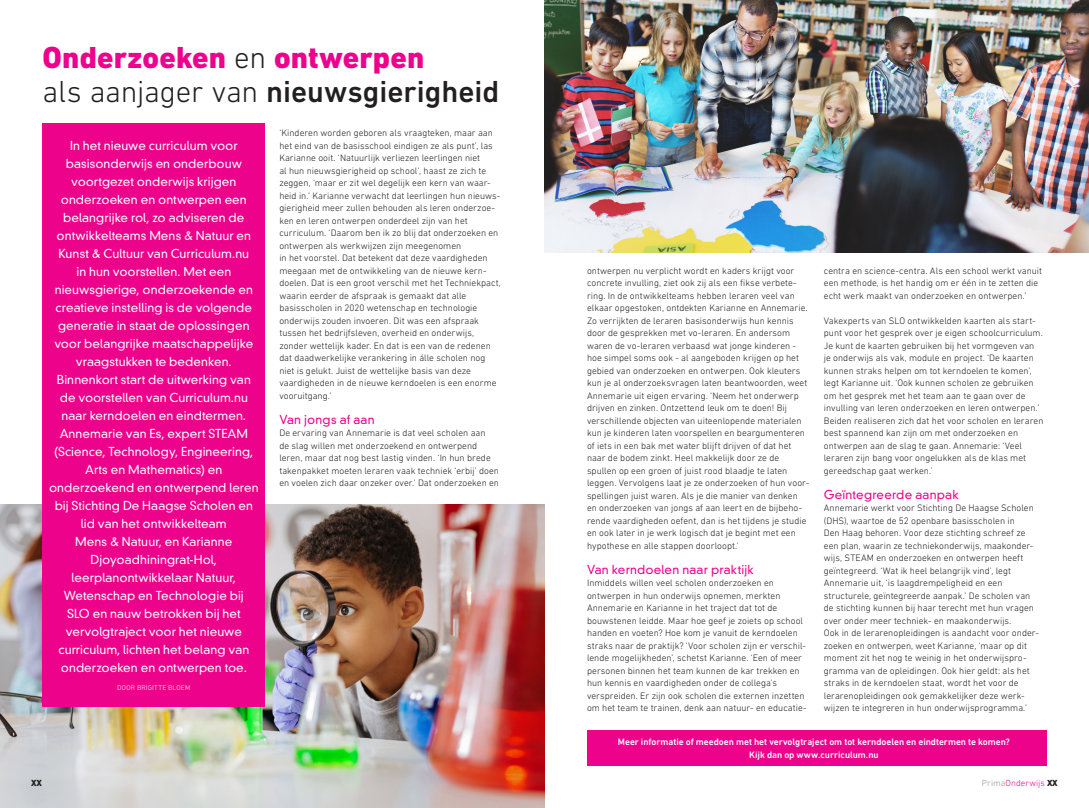
<style>
.page{position:relative;width:1089px;height:808px;background:#fff}
.page>*{position:absolute;margin:0;border:0;box-sizing:border-box;transform-origin:0 0}
.tussenkop{font:500 31px "DIN Next LT Pro";color:#231f20}
.tussenkop-2{font:800 31px "DIN Next LT Pro";letter-spacing:.005em;color:#ed028c}
.intro{font:300 12px/18px "DIN Neuzeit Grotesk Std";letter-spacing:.005em;color:#fff;text-align:center}
.tussenkop-3{font:300 12px "DIN Neuzeit Grotesk Std";letter-spacing:.015em;color:#ed028c}
.brood{font:300 9.5px/12.5px "DIN Next LT Pro";color:#231f20}
.brood-2{font:500 9.5px "DIN Next LT Pro";letter-spacing:-.005em;color:#fff}
._10_auteur{font:300 9px "DIN Next LT Pro";letter-spacing:.01em;color:#ed028c}
._10_auteur-2{font:800 9px "DIN Next LT Pro";color:#231f20}
.intro-2{font:300 7px "DIN Next LT Pro";letter-spacing:.03em;color:#fff}
.s1{font-weight:300;color:#231f20}
.s2{font-weight:300}
.s3{color:#939598}
.s4{font-weight:800;color:#231f20}
</style>
<div class="page">
<img style="left:544px;top:0;width:544px;height:252px">
<img style="left:0;top:505px;width:544px;height:303px">
<div style="left:43px;top:124px;width:222px;height:583px;background:#ed028c"></div>
<div style="left:587px;top:730px;width:459px;height:35px;background:#ed028c"></div>
<p class="tussenkop-2" style="left:43px;top:39px;width:383px">Onderzoeken <span class="s1">en</span> ontwerpen</p>
<p class="tussenkop" style="left:43px;top:74px;width:458px"><span class="s2">als aanjager van</span> nieuwsgierigheid</p>
<p class="intro" style="left:57px;top:136px;width:196px">In het nieuwe curriculum voor basisonderwijs en onderbouw voortgezet onderwijs krijgen onderzoeken en ontwerpen een belangrijke rol, zo adviseren de ontwikkelteams Mens &amp; Natuur en<br>Kunst &amp; Cultuur van Curriculum.nu</p>
<p class="intro" style="left:54px;top:262px;width:200px">in hun voorstellen. Met een nieuwsgierige, onderzoekende en creatieve instelling is de volgende generatie in staat de oplossingen voor belangrijke maatschappelijke vraagstukken te bedenken.<br>Binnenkort start de uitwerking van</p>
<p class="intro" style="left:60px;top:388px;width:190px">de voorstellen van Curriculum.nu</p>
<p class="intro" style="left:49px;top:406px;width:211px">naar kerndoelen en eindtermen.<br>Annemarie van Es, expert STEAM (Science, Technology, Engineering,<br>Arts en Mathematics) en onderzoekend en ontwerpend leren bij Stichting De Haagse Scholen en</p>
<p class="intro" style="left:81px;top:514px;width:147px">lid van het ontwikkelteam</p>
<p class="intro" style="left:64px;top:532px;width:181px">Mens &amp; Natuur, en Karianne<br>Djoyoadhiningrat-Hol, leerplanontwikkelaar Natuur,<br>Wetenschap en Technologie bij</p>
<p class="intro" style="left:58px;top:604px;width:192px">SLO en nauw betrokken bij het vervolgtraject voor het nieuwe curriculum, lichten het belang van onderzoeken en ontwerpen toe.</p>
<p class="intro-2" style="left:117px;top:684px;width:75px">DOOR BRIGITTE BLOEM</p>
<p class="brood" style="left:279px;top:126px;width:215px;text-align:justify">‘Kinderen worden geboren als vraagteken, maar aan het eind van de basisschool eindigen ze als punt’, las Karianne ooit. ‘Natuurlijk verliezen leerlingen niet</p>
<p class="brood" style="left:279px;top:164px;width:223px">al hun nieuwsgierigheid op school’, haast ze zich te zeggen, ‘maar er zit wel degelijk een kern van waar&shy;heid in.’ Karianne verwacht dat leerlingen hun nieuws&shy;gierigheid meer zullen behouden als leren onderzoe&shy;ken en leren ontwerpen onderdeel zijn van het curriculum. ‘Daarom ben ik zo blij dat onderzoeken en ontwerpen als werkwijzen zijn meegenomen</p>
<p class="brood" style="left:279px;top:251px;width:223px">in het voorstel. Dat betekent dat deze vaardigheden meegaan met de ontwikkeling van de nieuwe kern&shy;doelen. Dat is een groot verschil met het Techniekpact, waarin eerder de afspraak is gemaakt dat alle basisscholen in 2020 wetenschap en technologie onderwijs zouden invoeren. Dit was een afspraak tussen het bedrijfsleven, overheid en onderwijs, zonder wettelijk kader. En dat is een van de redenen dat daadwerkelijke verankering in álle scholen nog niet is gelukt. Juist de wettelijke basis van deze vaardigheden in de nieuwe kerndoelen is een enorme vooruitgang.’</p>
<p class="tussenkop-3" style="left:279px;top:412px;width:97px">Van jongs af aan</p>
<p class="brood" style="left:279px;top:426px;width:208px">De ervaring van Annemarie is dat veel scholen aan</p>
<p class="brood" style="left:279px;top:439px;width:221px">de slag willen met onderzoekend en ontwerpend leren, maar dat nog best lastig vinden. ‘In hun brede takenpakket moeten leraren vaak techniek ‘erbij’ doen en voelen zich daar onzeker over.’ Dat onderzoeken en</p>
<p class="brood" style="left:587px;top:264px;width:224px">ontwerpen nu verplicht wordt en kaders krijgt voor concrete invulling, ziet ook zij als een fikse verbete&shy;ring. In de ontwikkelteams hebben leraren veel van elkaar opgestoken, ontdekten Karianne en Annemarie.<br>Zo verrijkten de leraren basisonderwijs hun kennis door de gesprekken met vo-leraren. En andersom waren de vo-leraren verbaasd wat jonge kinderen - hoe simpel soms ook - al aangeboden krijgen op het gebied van onderzoeken en ontwerpen. Ook kleuters kun je al onderzoeksvragen laten beantwoorden, weet Annemarie uit eigen ervaring. ‘Neem het onderwerp drijven en zinken. Ontzettend leuk om te doen! Bij verschillende objecten van uiteenlopende materialen kun je kinderen laten voorspellen en beargumenteren of iets in een bak met water blijft drijven of dat het naar de bodem zinkt. Heel makkelijk door ze de spullen op een groen of juist rood blaadje te laten leggen. Vervolgens laat je ze onderzoeken of hun voor&shy;spellingen juist waren. Als je die manier van denken en onderzoeken van jongs af aan leert en de bijbeho&shy;rende vaardigheden oefent, dan is het tijdens je studie en ook later in je werk logisch dat je begint met een hypothese en alle stappen doorloopt.’</p>
<p class="tussenkop-3" style="left:587px;top:562px;width:168px">Van kerndoelen naar praktijk</p>
<p class="brood" style="left:587px;top:576px;width:221px">Inmiddels willen veel scholen onderzoeken en ontwerpen in hun onderwijs opnemen, merkten Annemarie en Karianne in het traject dat tot de bouwstenen leidde. Maar hoe geef je zoiets op school handen en voeten? Hoe kom je vanuit de kerndoelen straks naar de praktijk? ‘Voor scholen zijn er verschil&shy;lende mogelijkheden’, schetst Karianne. ‘Een of meer personen binnen het team kunnen de kar trekken en hun kennis en vaardigheden onder de collega’s verspreiden. Er zijn ook scholen die externen inzetten om het team te trainen, denk aan natuur- en educatie-</p>
<p class="brood" style="left:823px;top:264px;width:220px">centra en science-centra. Als een school werkt vanuit een methode, is het handig om er één in te zetten die echt werk maakt van onderzoeken en ontwerpen.’</p>
<p class="brood" style="left:823px;top:314px;width:220px">Vakexperts van SLO ontwikkelden kaarten als start&shy;punt voor het gesprek over je eigen schoolcurriculum.<br>Je kunt de kaarten gebruiken bij het vormgeven van</p>
<p class="brood" style="left:823px;top:351px;width:217px">je onderwijs als vak, module en project. ‘De kaarten kunnen straks helpen om tot kerndoelen te komen’, legt Karianne uit. ‘Ook kunnen scholen ze gebruiken om het gesprek met het team aan te gaan over de invulling van leren onderzoeken en leren ontwerpen.’</p>
<p class="brood" style="left:823px;top:414px;width:221px">Beiden realiseren zich dat het voor scholen en leraren best spannend kan zijn om met onderzoeken en ontwerpen aan de slag te gaan. Annemarie: ‘Veel leraren zijn bang voor ongelukken als de klas met gereedschap gaat werken.’</p>
<p class="tussenkop-3" style="left:823px;top:487px;width:136px">Geïntegreerde aanpak</p>
<p class="brood" style="left:823px;top:501px;width:211px">Annemarie werkt voor Stichting De Haagse Scholen (DHS), waartoe de 52 openbare basisscholen in</p>
<p class="brood" style="left:823px;top:526px;width:203px">Den Haag behoren. Voor deze stichting schreef ze</p>
<p class="brood" style="left:823px;top:539px;width:211px">een plan, waarin ze techniekonderwijs, maakonder&shy;wijs, STEAM en onderzoeken en ontwerpen heeft</p>
<p class="brood" style="left:823px;top:564px;width:189px">geïntegreerd. ‘Wat ik heel belangrijk vind’, legt<br>Annemarie uit, ‘is laagdrempeligheid en een</p>
<p class="brood" style="left:823px;top:589px;width:208px">structurele, geïntegreerde aanpak.’ De scholen van</p>
<p class="brood" style="left:823px;top:601px;width:212px">de stichting kunnen bij haar terecht met hun vragen over onder meer techniek- en maakonderwijs.</p>
<p class="brood" style="left:823px;top:626px;width:217px">Ook in de lerarenopleidingen is aandacht voor onder&shy;zoeken en ontwerpen, weet Karianne, ‘maar op dit moment zit het nog te weinig in het onderwijspro&shy;gramma van de opleidingen. Ook hier geldt: als het straks in de kerndoelen staat, wordt het voor de lerarenopleidingen ook gemakkelijker deze werk-</p>
<p class="brood" style="left:823px;top:701px;width:205px">wijzen te integreren in hun onderwijsprogramma.’</p>
<p class="brood-2" style="left:618px;top:736px;width:393px">Meer informatie of meedoen met het vervolgtraject om tot kerndoelen en eindtermen te komen?</p>
<p class="brood-2" style="left:749px;top:749px;width:131px">Kijk dan op www.curriculum.nu</p>
<p class="_10_auteur-2" style="left:31px;top:778px;width:12px">XX</p>
<p class="_10_auteur" style="left:981px;top:778px;width:77px"><span class="s3">Prima</span>Onderwijs <span class="s4">XX</span></p>
</div>
